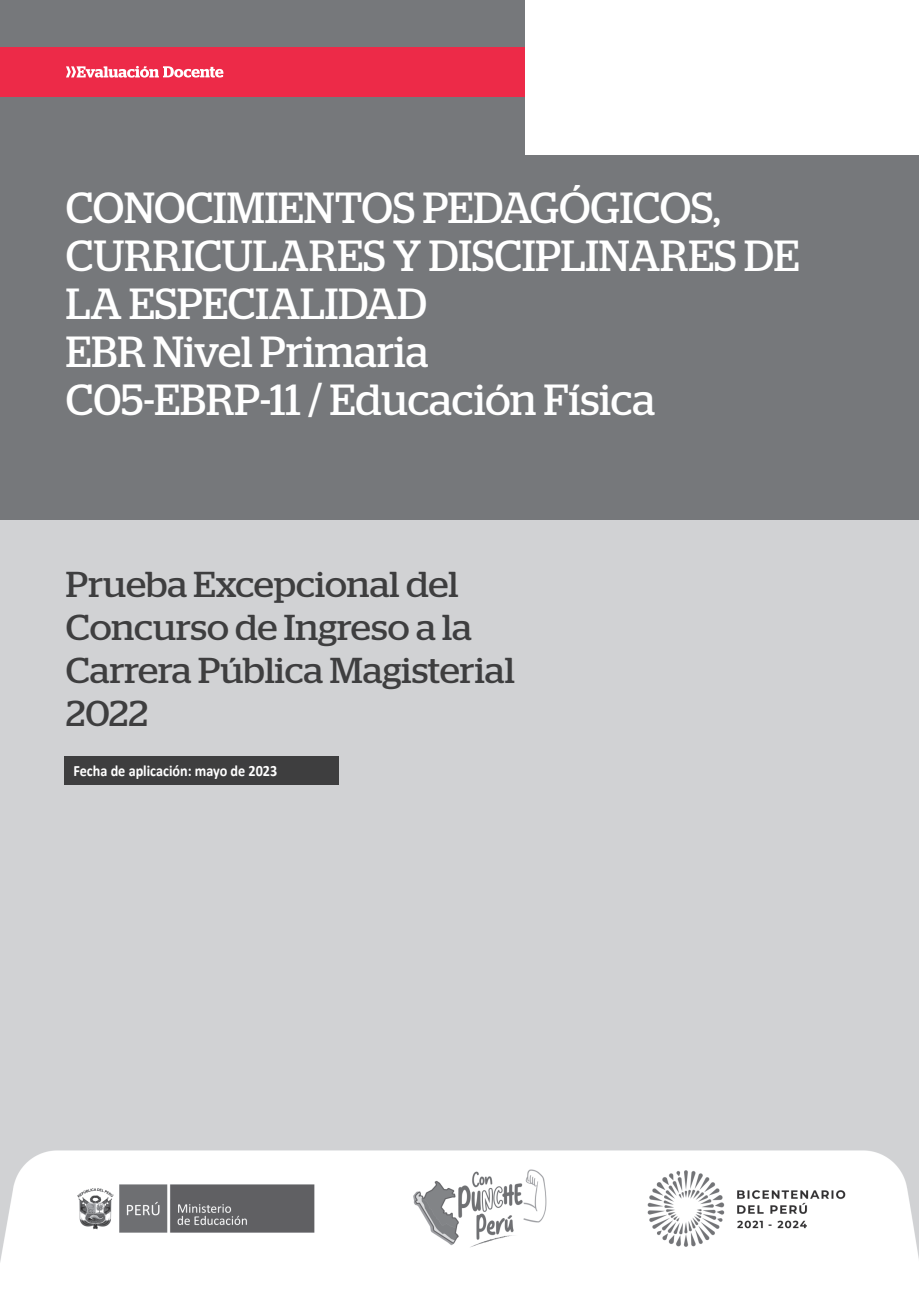
<style>
.page{position:relative;width:919px;height:1289px;background:#fff}
.page>*{position:absolute;margin:0;border:0;box-sizing:border-box;transform-origin:0 0}
.t1{font:43.5px/48px "Stag";color:#fff}
.t2{font:36px/43.2px "Stag";color:#3e3e3f;scale:1.05 1}
.t3{font:700 15.75px "Calibri";color:#fff;scale:.9 1}
</style>
<div class="page">
<div style="left:0;top:405px;width:918px;height:883px;background:#d1d2d4"></div>
<div style="left:0;top:0;width:918px;height:519px;background:#76787b"></div>
<div style="left:0;top:47px;width:918px;height:50px;background:#ed2a48"></div>
<svg style="left:66px;top:66px;width:157px;height:12px"></svg>
<div style="left:525px;top:0;width:393px;height:155px;background:#fff"></div>
<div style="left:64px;top:756px;width:274px;height:28px;background:#3e3e3f"></div>
<img style="left:0;top:1150px;width:918px;height:138px">
<p class="t1" style="left:66px;top:183px;width:734px">CONOCIMIENTOS PEDAGÓGICOS,<br>CURRICULARES Y DISCIPLINARES DE<br>LA ESPECIALIDAD<br>EBR Nivel Primaria<br>C05-EBRP-11 / Educación Física</p>
<p class="t2" style="left:66px;top:562px;width:429px">Prueba Excepcional del<br>Concurso de Ingreso a la<br>Carrera Pública Magisterial<br>2022</p>
<p class="t3" style="left:73px;top:759px;width:228px">Fecha de aplicación: mayo de 2023</p>
</div>
